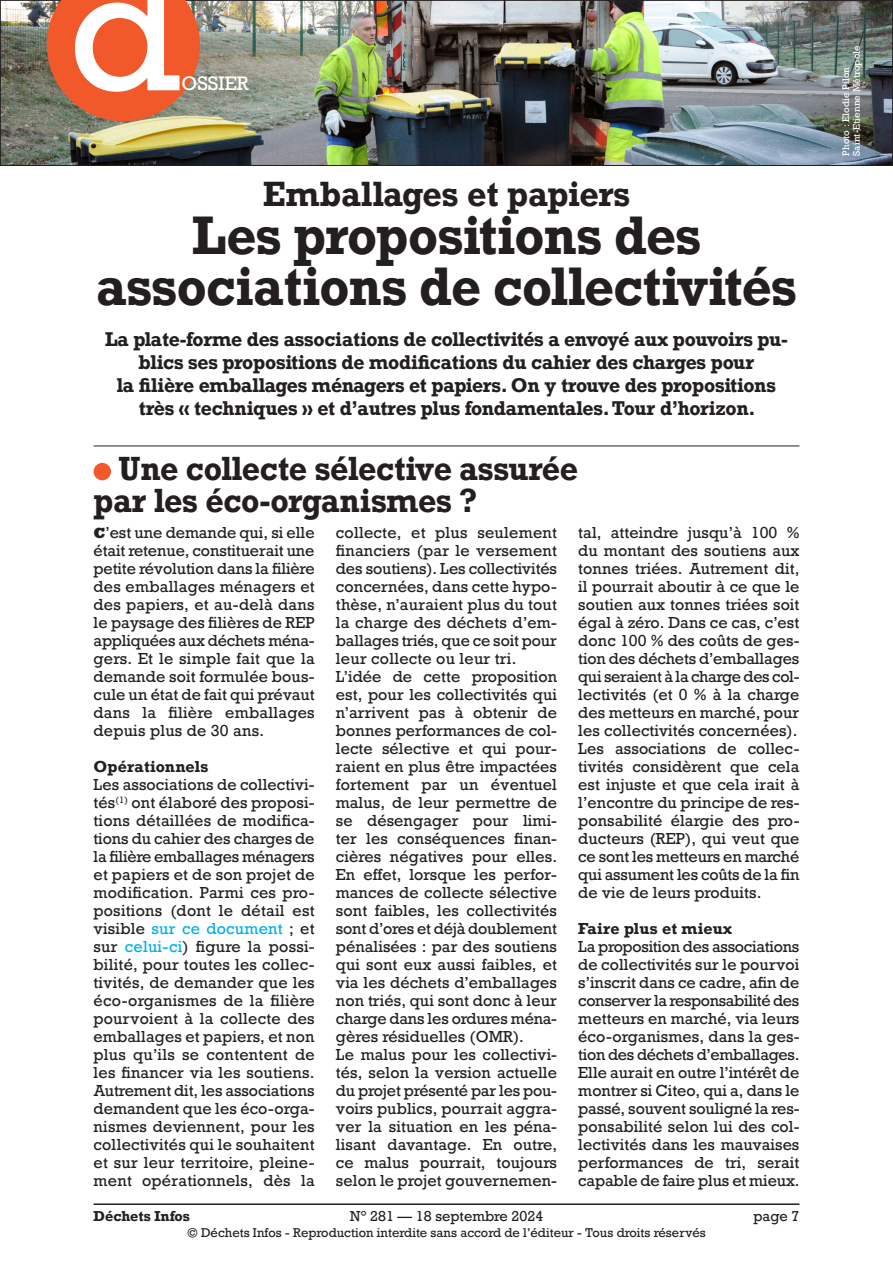
<style>
.page{position:relative;width:893px;height:1263px;background:#fff}
.page>*{position:absolute;margin:0;border:0;box-sizing:border-box;transform-origin:0 0}
.t1{font:166.5px "Rockwell";color:#fff}
.Titre_32{font:700 51px/51px "Rockwell";letter-spacing:-.01em;color:#231f20;text-align:center;scale:.96 1}
.Titre_32-2{font:700 33px "Rockwell";letter-spacing:-.005em;color:#231f20;scale:.96 1}
.Texte_courant{font:700 31.5px/31.5px "Rockwell";letter-spacing:-.005em;color:#231f20;scale:.95 1}
.Titre_32-3{font:700 18.75px/23.2px "Rockwell";letter-spacing:-.02em;color:#231f20;text-align:center}
.t2{font:18.3px "Rockwell";color:#fff}
.Texte_courant-2{font:15px/18px "Rockwell";letter-spacing:.005em;color:#231f20;text-align:justify}
.Texte_courant-3{font:700 15px "Rockwell";letter-spacing:.015em;color:#231f20}
.t3{font:13.5px "Rockwell";color:#231f20}
.t4{font:700 13.5px "Rockwell";color:#231f20}
.t5{font:12px "Rockwell";color:#231f20}
.Crédit_photo{font:9px/10.8px "Rockwell";letter-spacing:.015em;color:#fff}
.s1{font-family:"Rockwell Std";font-weight:800}
.s2{color:#00aeef}
</style>
<div class="page">
<hr style="left:94px;top:1203px;width:705px;height:2px;background:#231f20">
<hr style="left:94px;top:446px;width:705px;height:1px;background:#231f20">
<div style="left:94px;top:463px;width:17px;height:17px;background:#f1592a;border-radius:50%"></div>
<img style="left:2px;top:2px;width:889px;height:162px">
<div style="left:0;top:0;width:893px;height:166px;border:1px solid #231f20"></div>
<svg style="left:47px;top:0;width:153px;height:121px;background:#e06036"></svg>
<p class="t1" style="left:69px;top:-73px;width:114px">d</p>
<p class="t2" style="left:182px;top:72px;width:69px">OSSIER</p>
<p class="Titre_32-2" style="left:263px;top:172px;width:384px">Emballages et papiers</p>
<p class="Titre_32" style="left:96px;top:210px;width:731px">Les propositions des associations de collectivités</p>
<p class="Titre_32-3" style="left:105px;top:327px;width:684px">La plate-forme des associations de collectivités a envoyé aux pouvoirs pu&shy;blics ses propositions de modifications du cahier des charges pour<br>la filière emballages ménagers et papiers. On y trouve des propositions très « techniques » et d’autres plus fondamentales. Tour d’horizon.</p>
<p class="Texte_courant" style="left:94px;top:453px;width:512px;text-indent:25px">Une collecte sélective assurée par les éco-organismes ?</p>
<p class="Texte_courant-2" style="left:94px;top:524px;width:223px"><span class="s1">C</span>’est une demande qui, si elle était retenue, constituerait une petite révolution dans la filière des emballages ménagers et des papiers, et au-delà dans le paysage des filières de REP appliquées aux déchets ména&shy;gers. Et le simple fait que la demande soit formulée bous&shy;cule un état de fait qui prévaut dans la filière emballages depuis plus de 30 ans.</p>
<p class="Texte_courant-3" style="left:94px;top:757px;width:116px">Opérationnels</p>
<p class="Texte_courant-2" style="left:94px;top:776px;width:223px">Les associations de collectivi&shy;tés<sup>(1)</sup> ont élaboré des proposi&shy;tions détaillées de modifica&shy;tions du cahier des charges de la filière emballages ménagers et papiers et de son projet de modification. Parmi ces pro&shy;positions (dont le détail est visible <span class="s2">sur ce document</span> ; et sur <span class="s2">celui-ci</span>) figure la possi&shy;bilité, pour toutes les collec&shy;tivités, de demander que les éco-organismes de la filière pourvoient à la collecte des emballages et papiers, et non plus qu’ils se contentent de les financer via les soutiens.<br>Autrement dit, les associations demandent que les éco-orga&shy;nismes deviennent, pour les collectivités qui le souhaitent et sur leur territoire, pleine&shy;ment opérationnels, dès la</p>
<p class="Texte_courant-2" style="left:578px;top:524px;width:223px">tal, atteindre jusqu’à 100 % du montant des soutiens aux tonnes triées. Autrement dit, il pourrait aboutir à ce que le soutien aux tonnes triées soit égal à zéro. Dans ce cas, c’est donc 100 % des coûts de ges&shy;tion des déchets d’emballages qui seraient à la charge des col&shy;lectivités (et 0 % à la charge des metteurs en marché, pour les collectivités concernées).</p>
<p class="Texte_courant-2" style="left:578px;top:740px;width:223px">Les associations de collec&shy;tivités considèrent que cela est injuste et que cela irait à l’encontre du principe de res&shy;ponsabilité élargie des pro&shy;ducteurs (REP), qui veut que ce sont les metteurs en marché qui assument les coûts de la fin de vie de leurs produits.</p>
<p class="Texte_courant-3" style="left:578px;top:919px;width:155px">Faire plus et mieux</p>
<p class="Texte_courant-2" style="left:578px;top:938px;width:223px">La proposition des associations de collectivités sur le pourvoi s’inscrit dans ce cadre, afin de conserver la responsabilité des metteurs en marché, via leurs éco-organismes, dans la ges&shy;tion des déchets d’emballages.<br>Elle aurait en outre l’intérêt de montrer si Citeo, qui a, dans le passé, souvent souligné la res&shy;ponsabilité selon lui des col&shy;lectivités dans les mauvaises performances de tri, serait capable de faire plus et mieux.</p>
<p class="Texte_courant-2" style="left:336px;top:524px;width:223px">collecte, et plus seulement financiers (par le versement des soutiens). Les collectivités concernées, dans cette hypo&shy;thèse, n’auraient plus du tout la charge des déchets d’em&shy;ballages triés, que ce soit pour leur collecte ou leur tri.</p>
<p class="Texte_courant-2" style="left:336px;top:668px;width:223px">L’idée de cette proposition est, pour les collectivités qui n’arrivent pas à obtenir de bonnes performances de col&shy;lecte sélective et qui pour&shy;raient en plus être impactées fortement par un éventuel malus, de leur permettre de se désengager pour limi&shy;ter les conséquences finan&shy;cières négatives pour elles.<br>En effet, lorsque les perfor&shy;mances de collecte sélective sont faibles, les collectivités sont d’ores et déjà doublement pénalisées : par des soutiens qui sont eux aussi faibles, et via les déchets d’emballages non triés, qui sont donc à leur charge dans les ordures ména&shy;gères résiduelles (OMR).</p>
<p class="Texte_courant-2" style="left:336px;top:1046px;width:223px">Le malus pour les collectivi&shy;tés, selon la version actuelle du projet présenté par les pou&shy;voirs publics, pourrait aggra&shy;ver la situation en les péna&shy;lisant davantage. En outre, ce malus pourrait, toujours selon le projet gouvernemen-</p>
<p class="t4" style="left:94px;top:1207px;width:98px">Déchets Infos</p>
<p class="t3" style="left:350px;top:1207px;width:195px">N° 281 — 18 septembre 2024</p>
<p class="t3" style="left:753px;top:1207px;width:48px">page 7</p>
<p class="t5" style="left:187px;top:1225px;width:520px">© Déchets Infos - Reproduction interdite sans accord de l’éditeur - Tous droits réservés</p>
<p class="Crédit_photo" style="left:840px;top:156px;width:112px;rotate:-90deg">Photo : Elodie Pilon<br>Saint-Etienne Métropole</p>
</div>
